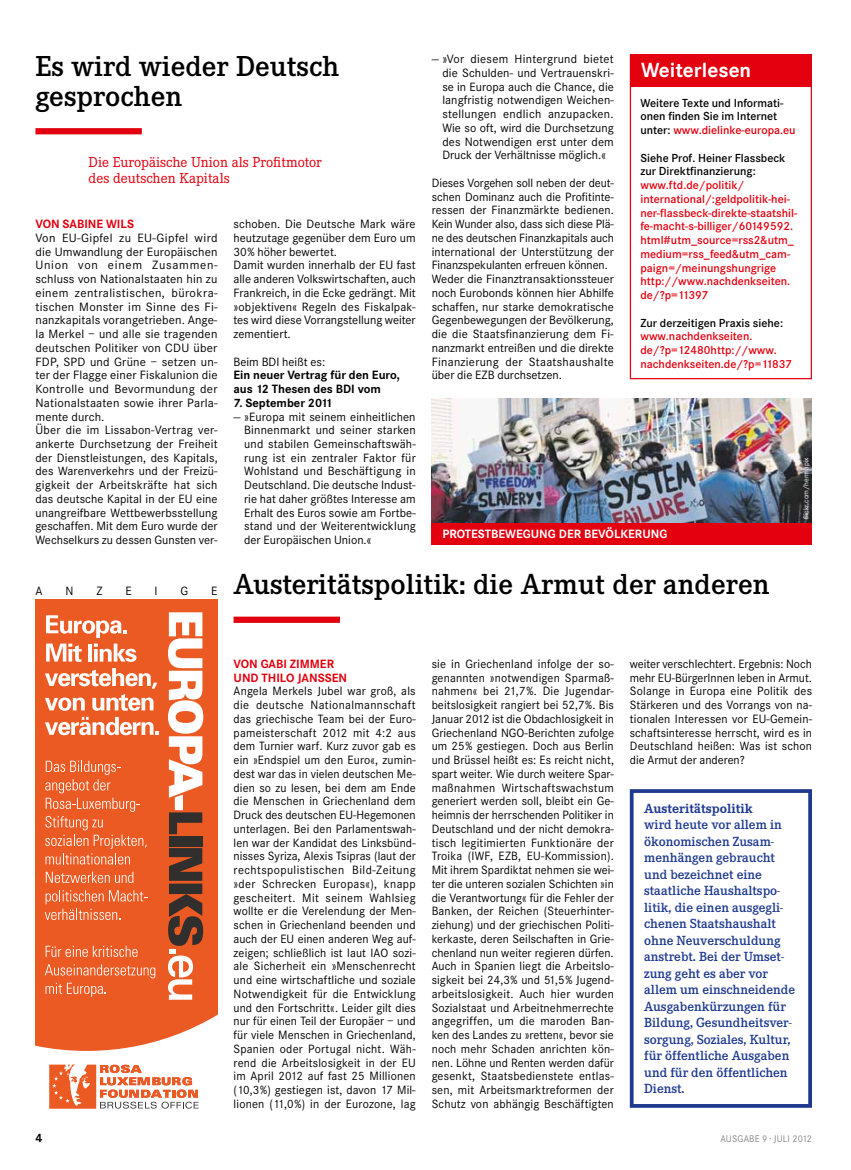
<style>
.page{position:relative;width:851px;height:1170px;background:#fff}
.page>*{position:absolute;margin:0;border:0;box-sizing:border-box;transform-origin:0 0}
.t1{font:600 30px/30px "Corporate E";color:#000}
.t2{font:700 21.25px "Corporate S";color:#fff}
.t3{font:15px/16.2px "Corporate E";color:#e3000f}
.t4{font:600 13.75px/16.5px "Corporate E";color:#1e398f}
.t5{font:700 13.75px "Corporate E";color:#1e398f}
.t6{font:12.5px/13.8px "Corporate S";letter-spacing:.01em;color:#000;text-align:justify}
.t7{font:700 12.5px/13.8px "Corporate S";color:#000}
.t8{font:700 12.5px/13.8px "Corporate S";color:#e3000f}
.t9{font:700 12.5px "Corporate S";color:#fff}
.t10{font:600 12.12px/13.8px "Corporate S";color:#e3000f}
.t11{font:600 12.12px/13.8px "Corporate S";color:#000}
.t12{font:10px "Corporate S";letter-spacing:.01em;color:#878786}
.t13{font:7.5px "Corporate S";color:#fff}
.s1{color:#e3000f}
</style>
<div class="page">
<div style="left:35px;top:128px;width:107px;height:6px;background:#e3000f"></div>
<div style="left:233px;top:616px;width:107px;height:7px;background:#e3000f"></div>
<img style="left:431px;top:399px;width:380px;height:124px">
<div style="left:629px;top:54px;width:182px;height:33px;background:#e3000f"></div>
<div style="left:629px;top:54px;width:182px;height:325px;border:1px solid #e3000f"></div>
<div style="left:35px;top:599px;width:182px;height:451px;background:#eb5a23"></div>
<svg style="left:49px;top:1064px;width:150px;height:44px"></svg>
<div style="left:169px;top:835px;width:33px;height:11px;background:#312e2e"></div>
<svg style="left:168px;top:612px;width:35px;height:222px"></svg>
<svg style="left:168px;top:848px;width:35px;height:151px;background:#995941"></svg>
<svg style="left:46px;top:615px;width:90px;height:47px"></svg>
<svg style="left:45px;top:668px;width:112px;height:20px"></svg>
<svg style="left:45px;top:697px;width:40px;height:13px"></svg>
<svg style="left:92px;top:694px;width:61px;height:16px"></svg>
<svg style="left:45px;top:716px;width:114px;height:19px"></svg>
<svg style="left:45px;top:760px;width:102px;height:104px;background:#ed6d3d"></svg>
<svg style="left:46px;top:871px;width:87px;height:11px"></svg>
<svg style="left:45px;top:890px;width:102px;height:29px;background:#ed7344"></svg>
<svg style="left:46px;top:945px;width:92px;height:11px"></svg>
<svg style="left:45px;top:964px;width:110px;height:32px;background:#ed6f3f"></svg>
<div style="left:431px;top:523px;width:380px;height:21px;background:#e3000f"></div>
<div style="left:629px;top:789px;width:182px;height:318px;border:4px solid #1e398f"></div>
<h1 class="t1" style="left:35px;top:51px;width:305px">Es wird wieder Deutsch gesprochen</h1>
<p class="t3" style="left:89px;top:154px;width:235px">Die Europäische Union als Profitmotor des deutschen Kapitals</p>
<p class="t6" style="left:233px;top:217px;width:184px;text-align:left">schoben. Die Deutsche Mark wäre heutzutage gegenüber dem Euro um<br>30% höher bewertet.<br>Damit wurden innerhalb der EU fast alle anderen Volkswirtschaften, auch<br>Frankreich, in die Ecke gedrängt. Mit »objektiven« Regeln des Fiskalpak&shy;tes wird diese Vorrangstellung weiter zementiert.</p>
<p class="t6" style="left:233px;top:354px;width:93px">Beim BDI heißt es:</p>
<p class="t7" style="left:233px;top:368px;width:168px">Ein neuer Vertrag für den Euro, aus 12 Thesen des BDI vom</p>
<p class="t7" style="left:233px;top:396px;width:101px">7. September 2011</p>
<p class="t6" style="left:244px;top:409px;width:173px;text-indent:-11px">— »Europa mit seinem einheitlichen Binnenmarkt und seiner starken und stabilen Gemeinschaftswäh&shy;rung ist ein zentraler Faktor für Wohlstand und Beschäftigung in Deutschland. Die deutsche Indust&shy;rie hat daher größtes Interesse am Erhalt des Euros sowie am Fortbe&shy;stand und der Weiterentwicklung der Europäischen Union.«</p>
<p class="t8" style="left:35px;top:217px;width:99px">von Sabine Wils</p>
<p class="t6" style="left:35px;top:231px;width:184px;text-align:left">Von EU-Gipfel zu EU-Gipfel wird die Umwandlung der Europäischen Union von einem Zusammen&shy;schluss von Nationalstaaten hin zu einem zentralistischen, bürokra&shy;tischen Monster im Sinne des Fi&shy;nanzkapitals vorangetrieben. Ange&shy;la Merkel – und alle sie tragenden deutschen Politiker von CDU über FDP, SPD und Grüne – setzen un&shy;ter der Flagge einer Fiskalunion die Kontrolle und Bevormundung der Nationalstaaten sowie ihrer Parla&shy;mente durch.<br>Über die im Lissabon-Vertrag ver&shy;ankerte Durchsetzung der Freiheit der Dienstleistungen, des Kapitals, des Warenverkehrs und der Freizü&shy;gigkeit der Arbeitskräfte hat sich das deutsche Kapital in der EU eine unangreifbare Wettbewerbsstellung geschaffen. Mit dem Euro wurde der Wechselkurs zu dessen Gunsten ver-</p>
<p class="t6" style="left:442px;top:52px;width:173px;text-indent:-11px">— »Vor diesem Hintergrund bietet die Schulden- und Vertrauenskri&shy;se in Europa auch die Chance, die langfristig notwendigen Weichen&shy;stellungen endlich anzupacken.<br>Wie so oft, wird die Durchsetzung des Notwendigen erst unter dem Druck der Verhältnisse möglich.«</p>
<p class="t6" style="left:431px;top:176px;width:184px;text-align:left">Dieses Vorgehen soll neben der deut&shy;schen Dominanz auch die Profitinte&shy;ressen der Finanzmärkte bedienen.<br>Kein Wunder also, dass sich diese Plä&shy;ne des deutschen Finanzkapitals auch international der Unterstützung der Finanzspekulanten erfreuen können.<br>Weder die Finanztransaktionssteuer noch Eurobonds können hier Abhilfe schaffen, nur starke demokratische Gegenbewegungen der Bevölkerung, die die Staatsfinanzierung dem Fi&shy;nanzmarkt entreißen und die direkte Finanzierung der Staatshaushalte über die EZB durchsetzen.</p>
<h2 class="t2" style="left:641px;top:58px;width:112px">Weiterlesen</h2>
<p class="t11" style="left:640px;top:96px;width:157px">Weitere Texte und Informati&shy;onen finden Sie im Internet unter: <span class="s1">www.dielinke-europa.eu</span></p>
<p class="t11" style="left:640px;top:151px;width:146px">Siehe Prof. Heiner Flassbeck zur Direktfinanzierung:</p>
<p class="t10" style="left:640px;top:178px;width:158px">www.ftd.de/politik/ international/:geldpolitik-hei&shy;ner-flassbeck-direkte-staatshil&shy;fe-macht-s-billiger/60149592. html#utm_source=rss2&amp;utm_ medium=rss_feed&amp;utm_cam&shy;paign=/meinungshungrige http://www.nachdenkseiten. de/?p=11397</p>
<p class="t11" style="left:640px;top:316px;width:144px">Zur derzeitigen Praxis siehe:</p>
<p class="t10" style="left:640px;top:330px;width:153px">www.nachdenkseiten. de/?p=12480http://www. nachdenkseiten.de/?p=11837</p>
<p class="t13" style="left:801px;top:519px;width:63px;rotate:-90deg">flickr.com/hermapix</p>
<p class="t9" style="left:442px;top:526px;width:226px">Protestbewegung der Bevölkerung</p>
<p class="t6" style="left:35px;top:584px;width:9px">A</p>
<p class="t6" style="left:65px;top:584px;width:27px">nzeige</p>
<h1 class="t1" style="left:233px;top:569px;width:537px">Austeritätspolitik: die Armut der anderen</h1>
<p class="t8" style="left:233px;top:657px;width:115px">Von Gabi Zimm er und Th ilo Janssen</p>
<p class="t6" style="left:233px;top:684px;width:184px">Angela Merkels Jubel war groß, als die deutsche Nationalmannschaft das griechische Team bei der Euro&shy;pameisterschaft 2012 mit 4:2 aus dem Turnier warf. Kurz zuvor gab es ein »Endspiel um den Euro«, zumin&shy;dest war das in vielen deutschen Me&shy;dien so zu lesen, bei dem am Ende die Menschen in Griechenland dem Druck des deutschen EU-Hegemonen unterlagen. Bei den Parlamentswah&shy;len war der Kandidat des Linksbünd&shy;nisses Syriza, Alexis Tsipras (laut der rechtspopulistischen Bild-Zeitung »der Schrecken Europas«), knapp gescheitert. Mit seinem Wahlsieg wollte er die Verelendung der Men&shy;schen in Griechenland beenden und auch der EU einen anderen Weg auf&shy;zeigen; schließlich ist laut IAO sozi&shy;ale Sicherheit ein »Menschenrecht und eine wirtschaftliche und soziale Notwendigkeit für die Entwicklung und den Fortschritt«. Leider gilt dies nur für einen Teil der Europäer – und für viele Menschen in Griechenland, Spanien oder Portugal nicht. Wäh&shy;rend die Arbeitslosigkeit in der EU im April 2012 auf fast 25 Millionen (10,3%) gestiegen ist, davon 17 Mil&shy;lionen (11,0%) in der Eurozone, lag</p>
<p class="t6" style="left:431px;top:657px;width:184px">sie in Griechenland infolge der so&shy;genannten »notwendigen Sparmaß&shy;nahmen« bei 21,7%. Die Jugendar&shy;beitslosigkeit rangiert bei 52,7%. Bis Januar 2012 ist die Obdachlosigkeit in Griechenland NGO-Berichten zufolge um 25% gestiegen. Doch aus Berlin und Brüssel heißt es: Es reicht nicht, spart weiter. Wie durch weitere Spar&shy;maßnahmen Wirtschaftswachstum generiert werden soll, bleibt ein Ge&shy;heimnis der herrschenden Politiker in Deutschland und der nicht demokra&shy;tisch legitimierten Funktionäre der Troika (IWF, EZB, EU-Kommission).<br>Mit ihrem Spardiktat nehmen sie wei&shy;ter die unteren sozialen Schichten »in die Verantwortung« für die Fehler der Banken, der Reichen (Steuerhinter&shy;ziehung) und der griechischen Politi&shy;kerkaste, deren Seilschaften in Grie&shy;chenland nun weiter regieren dürfen.<br>Auch in Spanien liegt die Arbeitslo&shy;sigkeit bei 24,3% und 51,5% Jugend&shy;arbeitslosigkeit. Auch hier wurden Sozialstaat und Arbeitnehmerrechte angegriffen, um die maroden Ban&shy;ken des Landes zu »retten«, bevor sie noch mehr Schaden anrichten kön&shy;nen. Löhne und Renten werden dafür gesenkt, Staatsbedienstete entlas&shy;sen, mit Arbeitsmarktreformen der Schutz von abhängig Beschäftigten</p>
<p class="t6" style="left:629px;top:657px;width:184px">weiter verschlechtert. Ergebnis: Noch mehr EU-BürgerInnen leben in Armut.<br>Solange in Europa eine Politik des Stärkeren und des Vorrangs von na&shy;tionalen Interessen vor EU-Gemein&shy;schaftsinteresse herrscht, wird es in Deutschland heißen: Was ist schon die Armut der anderen?</p>
<p class="t5" style="left:644px;top:800px;width:110px">Austeritätspolitik</p>
<p class="t4" style="left:644px;top:816px;width:152px">wird heute vor allem in ökonomischen Zusam&shy;menhängen gebraucht und bezeichnet eine staatliche Haushaltspo&shy;litik, die einen ausgegli&shy;chenen Staatshaushalt ohne Neuverschuldung anstrebt. Bei der Umset&shy;zung geht es aber vor allem um einschneidende<br>Ausgabenkürzungen für<br>Bildung, Gesundheitsver&shy;sorgung, Soziales, Kultur, für öffentliche Ausgaben und für den öffentlichen<br>Dienst.</p>
<p class="t7" style="left:35px;top:1131px;width:9px">4</p>
<p class="t12" style="left:720px;top:1133px;width:93px">Ausgabe 9 · Juli 2012</p>
</div>
